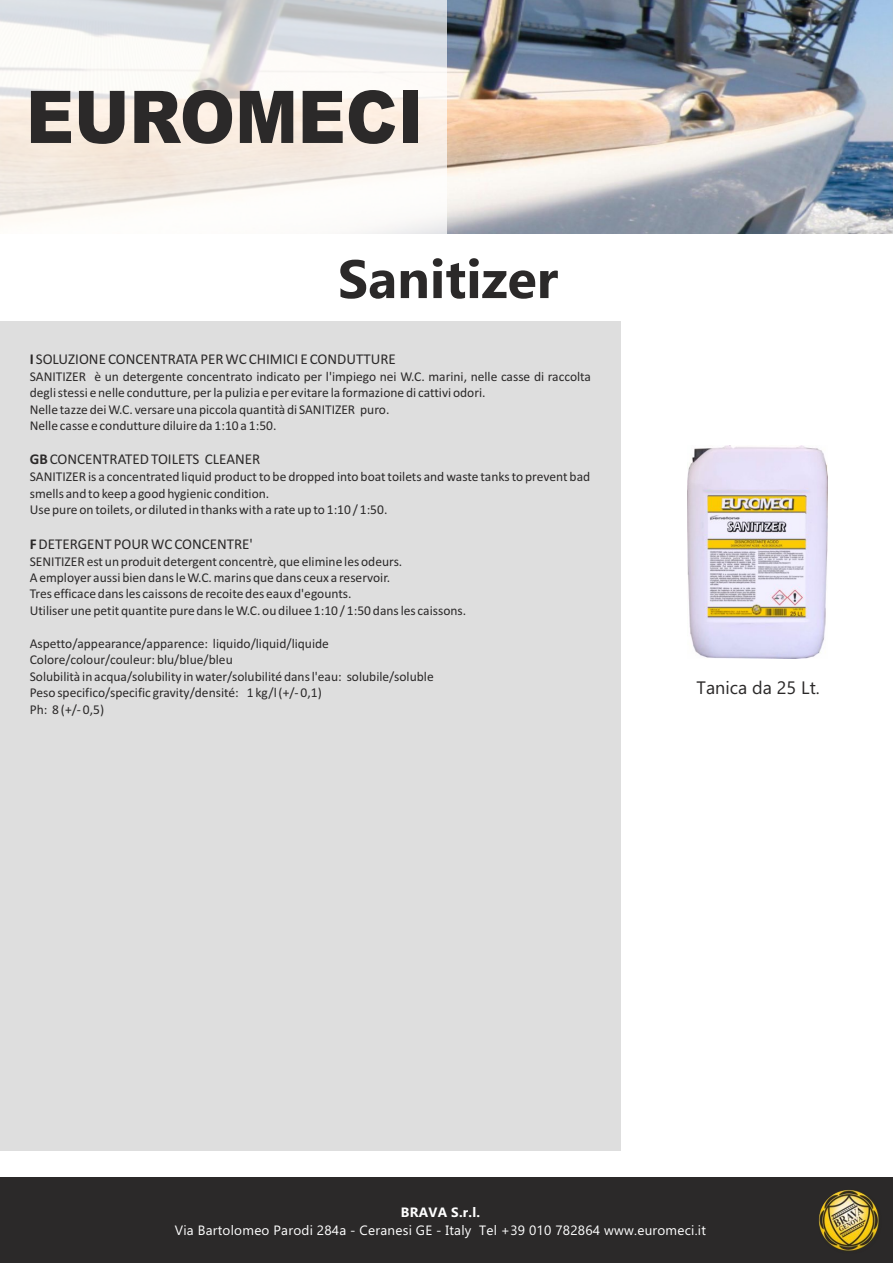
<style>
.page{position:relative;width:893px;height:1263px;background:#fff}
.page>*{position:absolute;margin:0;border:0;box-sizing:border-box;transform-origin:0 0}
.t1{font:900 72.75px "Arial";color:#2b2929;scale:.91 1}
.t2{font:700 54px "Ebrima";color:#2b2929}
.t3{font:18px "Ebrima";color:#2b2929}
.t4{font:15px "Calibri";color:#2b2929}
.t5{font:13.5px/16.5px "Calibri";color:#2b2929}
.t6{font:13.5px "Ebrima";letter-spacing:.02em;color:#fff}
.t7{font:700 13.5px "Ebrima";letter-spacing:.02em;color:#fff}
.s1{font-weight:700}
</style>
<div class="page">
<div style="left:0;top:321px;width:621px;height:829px;background:#dedede"></div>
<div style="left:0;top:1178px;width:893px;height:85px;background:#2b2929"></div>
<img style="left:819px;top:1190px;width:61px;height:62px">
<img style="left:446px;top:0;width:447px;height:234px">
<div style="left:0;top:0;width:446px;height:234px;background:#fff;opacity:.72"></div>
<img style="left:687px;top:446px;width:141px;height:213px">
<h1 class="t1" style="left:26px;top:91px;width:438px">EUROMECI</h1>
<h2 class="t2" style="left:338px;top:258px;width:222px">Sanitizer</h2>
<p class="t4" style="left:30px;top:352px;width:368px"><span class="s1">I</span> SOLUZIONE CONCENTRATA PER WC CHIMICI E CONDUTTURE</p>
<p class="t5" style="left:30px;top:369px;width:563px">SANITIZER è un detergente concentrato indicato per l'impiego nei W.C. marini, nelle casse di raccolta degli stessi e nelle condutture, per la pulizia e per evitare la formazione di cattivi odori.<br>Nelle tazze dei W.C. versare una piccola quantità di SANITIZER puro.<br>Nelle casse e condutture diluire da 1:10 a 1:50.</p>
<p class="t4" style="left:30px;top:453px;width:232px"><span class="s1">GB</span> CONCENTRATEDTOILETS CLEANER</p>
<p class="t5" style="left:30px;top:470px;width:562px">SANITIZER is a concentrated liquid product to be dropped into boat toilets and waste tanks to prevent bad smells and to keep a good hygienic condition.<br>Use pure on toilets, or diluted in thanks with a rate up to 1:10 / 1:50.</p>
<p class="t4" style="left:30px;top:537px;width:225px"><span class="s1">F</span> DETERGENT POUR WC CONCENTRE'</p>
<p class="t5" style="left:30px;top:554px;width:438px">SENITIZER est un produit detergent concentrè, que elimine les odeurs.<br>A employer aussi bien dans le W.C. marins que dans ceux a reservoir.<br>Tres efficace dans les caissons de recoite des eaux d'egounts.<br>Utiliser une petit quantite pure dans le W.C. ou diluee 1:10 / 1:50 dans les caissons.</p>
<p class="t5" style="left:30px;top:636px;width:405px">Aspetto/appearance/apparence: liquido/liquid/liquide Colore/colour/couleur: blu/blue/bleu<br>Solubilità in acqua/solubility in water/solubilité dans l'eau: solubile/soluble Peso specifico/specific gravity/densité: 1 kg/l (+/- 0,1)<br>Ph: 8 (+/- 0,5)</p>
<h3 class="t3" style="left:697px;top:680px;width:125px">Tanica da 25 Lt.</h3>
<p class="t7" style="left:401px;top:1207px;width:81px">BRAVA S.r.l.</p>
<p class="t6" style="left:175px;top:1225px;width:533px">Via Bartolomeo Parodi 284a - Ceranesi GE - Italy Tel +39 010 782864 www.euromeci.it</p>
</div>
